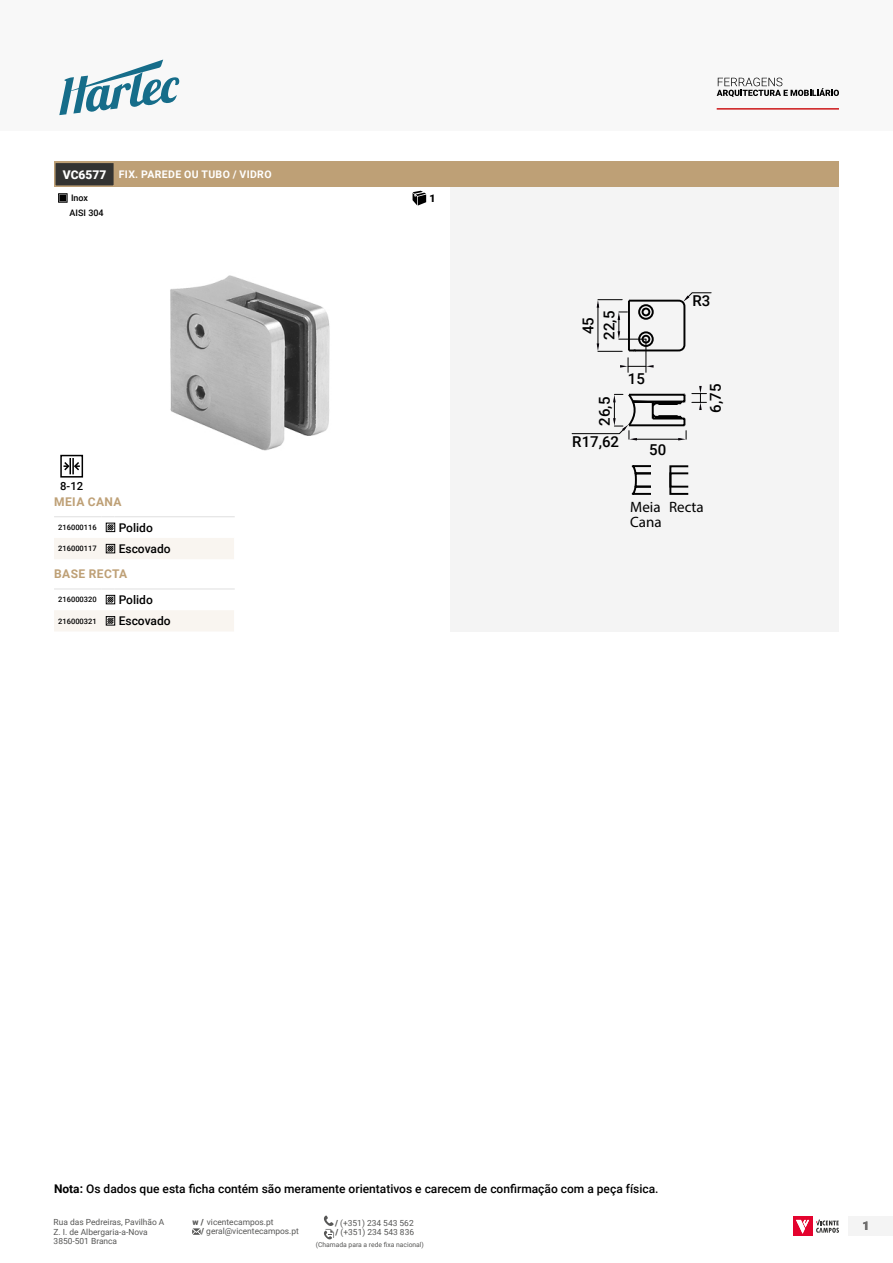
<style>
.page{position:relative;width:893px;height:1263px;background:#fff}
.page>*{position:absolute;margin:0;border:0;box-sizing:border-box;transform-origin:0 0}
.t1{font:500 15px "Roboto";color:#000}
.t2{font:15px/15px "Myriad Pro";color:#000}
.t3{font:500 12px "Roboto";color:#000}
.t4{font:700 12px "Roboto";letter-spacing:.035em;color:#bea076}
.t5{font:900 12px "Roboto";color:#575756}
.t6{font:500 11.25px "Roboto";color:#000}
.t7{font:700 10.5px "Roboto";letter-spacing:.035em;color:#fff}
.t8{font:900 10.5px "Roboto";color:#000}
.t9{font:500 9px "Roboto";color:#000}
.t10{font:8.4px/9.6px "Roboto";color:#575756}
.t11{font:500 7.5px "Roboto";color:#000}
.t12{font:6.75px "Roboto";color:#575756}
.s1{font-weight:900;font-size:12px}
.s2{font-weight:700}
.s3{font-weight:900}
</style>
<div class="page">
<div style="left:0;top:0;width:893px;height:131px;background:#f8f8f8"></div>
<svg style="left:59px;top:60px;width:120px;height:55px"></svg>
<div style="left:849px;top:1216px;width:44px;height:20px;background:#f4f4f4"></div>
<svg style="left:717px;top:78px;width:122px;height:19px"></svg>
<hr style="left:717px;top:108px;width:122px;height:2px;background:#cd1719">
<div style="left:793px;top:1216px;width:19px;height:20px;background:#e4032e"></div>
<svg style="left:796px;top:1220px;width:13px;height:14px"></svg>
<svg style="left:816px;top:1219px;width:23px;height:14px"></svg>
<svg style="left:192px;top:1228px;width:9px;height:7px"></svg>
<svg style="left:324px;top:1215px;width:10px;height:24px"></svg>
<img style="left:67px;top:187px;width:384px;height:401px">
<div style="left:54px;top:162px;width:785px;height:25px;background:#bea076"></div>
<div style="left:54px;top:162px;width:61px;height:25px;background:#333332;border:2px solid #bea076"></div>
<svg style="left:413px;top:191px;width:13px;height:15px"></svg>
<div style="left:58px;top:193px;width:9px;height:10px;border:1px solid #000"></div>
<svg style="left:60px;top:195px;width:6px;height:6px"></svg>
<hr style="left:233px;top:559px;width:2px;height:29px;background:#fff">
<hr style="left:114px;top:588px;width:121px;height:1px;background:#e3e3e3">
<hr style="left:233px;top:487px;width:2px;height:29px;background:#fff">
<hr style="left:114px;top:516px;width:121px;height:1px;background:#e3e3e3">
<svg style="left:54px;top:487px;width:180px;height:144px"></svg>
<svg style="left:60px;top:454px;width:24px;height:24px"></svg>
<div style="left:451px;top:187px;width:388px;height:444px;background:#f4f4f4"></div>
<svg style="left:631px;top:465px;width:20px;height:30px"></svg>
<div style="left:669px;top:465px;width:20px;height:30px;border:2px solid #000"></div>
<div style="left:669px;top:472px;width:20px;height:16px;border:2px solid #000"></div>
<hr style="left:646px;top:339px;width:1px;height:33px;background:#000">
<svg style="left:620px;top:358px;width:34px;height:14px"></svg>
<svg style="left:597px;top:292px;width:115px;height:60px"></svg>
<svg style="left:571px;top:386px;width:135px;height:54px"></svg>
<p class="t7" style="left:63px;top:167px;width:210px"><span class="s1">VC6577</span> FIX. PAREDE OU TUBO / VIDRO</p>
<p class="t9" style="left:71px;top:192px;width:19px">Inox</p>
<p class="t8" style="left:430px;top:191px;width:8px">1</p>
<p class="t9" style="left:70px;top:206px;width:36px">AISI 304</p>
<h3 class="t6" style="left:60px;top:478px;width:24px">8-12</h3>
<h2 class="t4" style="left:54px;top:493px;width:69px">MEIA CANA</h2>
<p class="t11" style="left:58px;top:522px;width:40px">216000116</p>
<h2 class="t3" style="left:119px;top:519px;width:36px">Polido</h2>
<p class="t11" style="left:58px;top:543px;width:40px">216000117</p>
<h2 class="t3" style="left:119px;top:540px;width:53px">Escovado</h2>
<h2 class="t4" style="left:54px;top:566px;width:75px">BASE RECTA</h2>
<p class="t11" style="left:58px;top:594px;width:40px">216000320</p>
<h2 class="t3" style="left:119px;top:591px;width:36px">Polido</h2>
<p class="t11" style="left:58px;top:616px;width:40px">216000321</p>
<h2 class="t3" style="left:119px;top:613px;width:53px">Escovado</h2>
<h1 class="t1" style="left:578px;top:334px;width:19px;rotate:-90deg">45</h1>
<h1 class="t1" style="left:598px;top:340px;width:30px;rotate:-90deg">22,5</h1>
<h1 class="t1" style="left:594px;top:426px;width:30px;rotate:-90deg">26,5</h1>
<h1 class="t1" style="left:572px;top:431px;width:48px">R17,62</h1>
<h1 class="t1" style="left:628px;top:368px;width:19px">15</h1>
<h1 class="t1" style="left:649px;top:439px;width:19px">50</h1>
<h1 class="t1" style="left:692px;top:290px;width:19px">R3</h1>
<h1 class="t1" style="left:705px;top:413px;width:30px;rotate:-90deg">6,75</h1>
<h1 class="t2" style="left:630px;top:499px;width:33px">Meia<br>Cana</h1>
<h1 class="t2" style="left:669px;top:499px;width:36px">Recta</h1>
<h2 class="t3" style="left:54px;top:1180px;width:606px"><span class="s2">Nota:</span> Os dados que esta ficha contém são meramente orientativos e carecem de confirmação com a peça física.</h2>
<p class="t10" style="left:54px;top:1217px;width:112px">Rua das Pedreiras, Pavilhão A</p>
<p class="t10" style="left:335px;top:1217px;width:80px"><span class="s3">/</span> (+351) 234 543 562</p>
<p class="t10" style="left:54px;top:1226px;width:96px">Z. I. de Albergaria-a-Nova<br>3850-501 Branca</p>
<p class="t10" style="left:201px;top:1217px;width:99px;line-height:9.1px;text-indent:-9px"><span class="s3">w /</span> vicentecampos.pt<br><span class="s3">/</span> geral@vicentecampos.pt</p>
<p class="t10" style="left:336px;top:1227px;width:80px"><span class="s3">/</span> (+351) 234 543 836</p>
<p class="t12" style="left:316px;top:1240px;width:110px">(Chamada para a rede fixa nacional)</p>
<h2 class="t5" style="left:862px;top:1217px;width:8px">1</h2>
</div>
